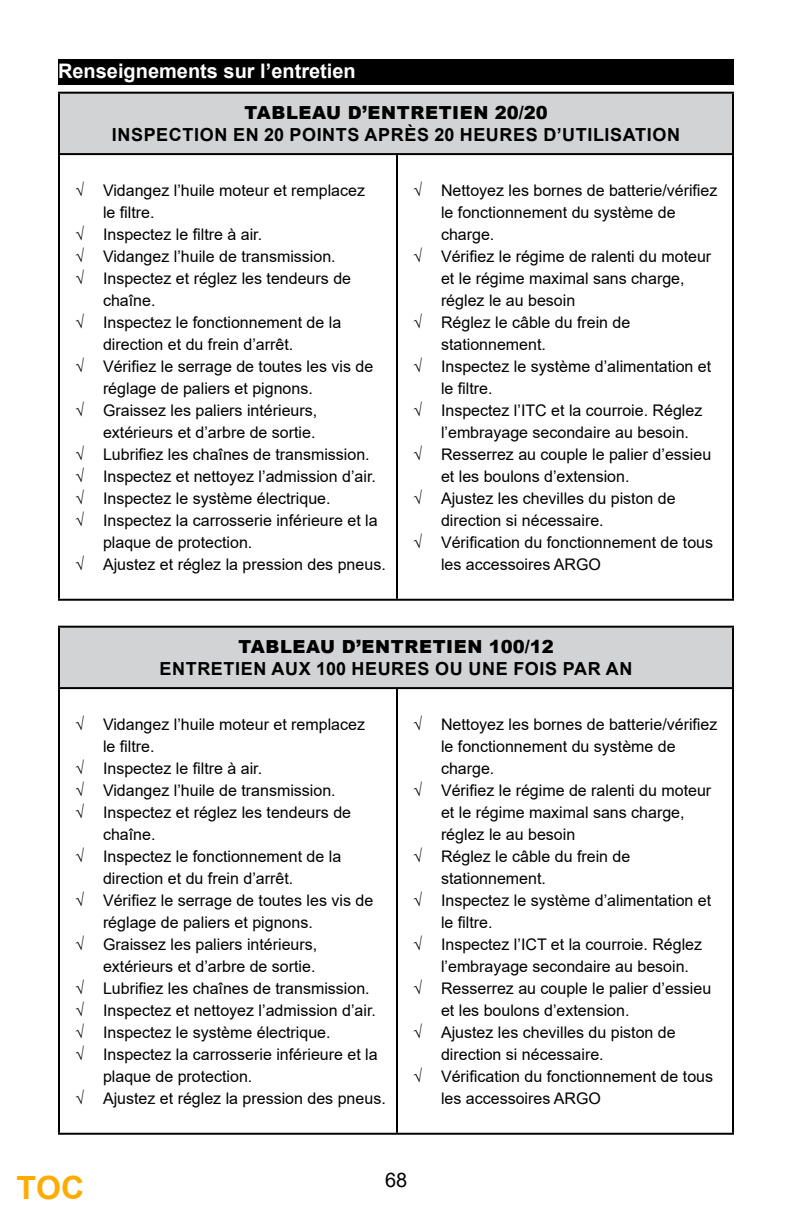
<style>
.page{position:relative;width:792px;height:1224px;background:#fff}
.page>*{position:absolute;margin:0;border:0;box-sizing:border-box;transform-origin:0 0}
.t1{font:700 32px "Arial";color:#ffab00}
.t2{font:700 20px "Arial";color:#fff}
.t3{font:20px "Arial";color:#000}
.t4{font:700 18px "Arial";letter-spacing:.035em;color:#000}
.t5{font:900 18px "Arial";letter-spacing:.035em;color:#000}
.t6{font:16px "Arial";color:#000}
</style>
<div class="page">
<div style="left:58px;top:59px;width:676px;height:25px;background:#000"></div>
<div style="left:59px;top:93px;width:674px;height:61px;background:#d1d3d4"></div>
<hr style="left:58px;top:92px;width:339px;height:2px;background:#000">
<hr style="left:58px;top:94px;width:2px;height:59px;background:#000">
<hr style="left:397px;top:92px;width:337px;height:2px;background:#000">
<hr style="left:732px;top:94px;width:2px;height:59px;background:#000">
<hr style="left:58px;top:153px;width:339px;height:2px;background:#000">
<hr style="left:58px;top:155px;width:2px;height:444px;background:#000">
<hr style="left:397px;top:153px;width:337px;height:2px;background:#000">
<hr style="left:396px;top:155px;width:2px;height:444px;background:#000">
<hr style="left:732px;top:155px;width:2px;height:444px;background:#000">
<hr style="left:58px;top:599px;width:339px;height:2px;background:#000">
<hr style="left:397px;top:599px;width:337px;height:2px;background:#000">
<div style="left:59px;top:627px;width:674px;height:61px;background:#d1d3d4"></div>
<hr style="left:58px;top:626px;width:339px;height:2px;background:#000">
<hr style="left:58px;top:628px;width:2px;height:59px;background:#000">
<hr style="left:397px;top:626px;width:337px;height:2px;background:#000">
<hr style="left:732px;top:628px;width:2px;height:59px;background:#000">
<hr style="left:58px;top:687px;width:339px;height:2px;background:#000">
<hr style="left:58px;top:689px;width:2px;height:444px;background:#000">
<hr style="left:397px;top:687px;width:337px;height:2px;background:#000">
<hr style="left:396px;top:689px;width:2px;height:444px;background:#000">
<hr style="left:732px;top:689px;width:2px;height:444px;background:#000">
<hr style="left:58px;top:1133px;width:339px;height:2px;background:#000">
<hr style="left:397px;top:1133px;width:337px;height:2px;background:#000">
<p class="t2" style="left:58px;top:56px;width:299px">Renseignements sur l’entretien</p>
<p class="t5" style="left:244px;top:99px;width:305px">TABLEAU D’ENTRETIEN 20/20</p>
<p class="t4" style="left:112px;top:122px;width:570px">INSPECTION EN 20 POINTS APRÈS 20 HEURES D’UTILISATION</p>
<p class="t6" style="left:75px;top:179px;width:292px">√ Vidangez l’huile moteur et remplacez</p>
<p class="t6" style="left:103px;top:201px;width:53px">le filtre.</p>
<p class="t6" style="left:75px;top:223px;width:189px">√ Inspectez le filtre à air.</p>
<p class="t6" style="left:75px;top:245px;width:262px">√ Vidangez l’huile de transmission.</p>
<p class="t6" style="left:75px;top:267px;width:278px">√ Inspectez et réglez les tendeurs de</p>
<p class="t6" style="left:103px;top:289px;width:54px">chaîne.</p>
<p class="t6" style="left:75px;top:311px;width:268px">√ Inspectez le fonctionnement de la</p>
<p class="t6" style="left:103px;top:333px;width:192px">direction et du frein d’arrêt.</p>
<p class="t6" style="left:75px;top:355px;width:300px">√ Vérifiez le serrage de toutes les vis de</p>
<p class="t6" style="left:103px;top:377px;width:211px">réglage de paliers et pignons.</p>
<p class="t6" style="left:75px;top:399px;width:244px">√ Graissez les paliers intérieurs,</p>
<p class="t6" style="left:103px;top:421px;width:214px">extérieurs et d’arbre de sortie.</p>
<p class="t6" style="left:75px;top:443px;width:296px">√ Lubrifiez les chaînes de transmission.</p>
<p class="t6" style="left:75px;top:465px;width:303px">√ Inspectez et nettoyez l’admission d’air.</p>
<p class="t6" style="left:75px;top:487px;width:257px">√ Inspectez le système électrique.</p>
<p class="t6" style="left:75px;top:509px;width:304px">√ Inspectez la carrosserie inférieure et la</p>
<p class="t6" style="left:103px;top:531px;width:151px">plaque de protection.</p>
<p class="t6" style="left:75px;top:553px;width:312px">√ Ajustez et réglez la pression des pneus.</p>
<p class="t6" style="left:413px;top:179px;width:306px">√ Nettoyez les bornes de batterie/vérifiez</p>
<p class="t6" style="left:441px;top:201px;width:236px">le fonctionnement du système de</p>
<p class="t6" style="left:441px;top:223px;width:55px">charge.</p>
<p class="t6" style="left:413px;top:245px;width:300px">√ Vérifiez le régime de ralenti du moteur</p>
<p class="t6" style="left:441px;top:267px;width:245px">et le régime maximal sans charge,</p>
<p class="t6" style="left:441px;top:289px;width:136px">réglez le au besoin</p>
<p class="t6" style="left:413px;top:311px;width:219px">√ Réglez le câble du frein de</p>
<p class="t6" style="left:441px;top:333px;width:106px">stationnement.</p>
<p class="t6" style="left:413px;top:355px;width:300px">√ Inspectez le système d’alimentation et</p>
<p class="t6" style="left:441px;top:377px;width:53px">le filtre.</p>
<p class="t6" style="left:413px;top:399px;width:291px">√ Inspectez l’ITC et la courroie. Réglez</p>
<p class="t6" style="left:441px;top:421px;width:250px">l’embrayage secondaire au besoin.</p>
<p class="t6" style="left:413px;top:443px;width:300px">√ Resserrez au couple le palier d’essieu</p>
<p class="t6" style="left:441px;top:465px;width:190px">et les boulons d’extension.</p>
<p class="t6" style="left:413px;top:487px;width:264px">√ Ajustez les chevilles du piston de</p>
<p class="t6" style="left:441px;top:509px;width:164px">direction si nécessaire.</p>
<p class="t6" style="left:413px;top:531px;width:302px">√ Vérification du fonctionnement de tous</p>
<p class="t6" style="left:441px;top:553px;width:162px">les accessoires ARGO</p>
<p class="t5" style="left:238px;top:633px;width:317px">TABLEAU D’ENTRETIEN 100/12</p>
<p class="t4" style="left:159px;top:656px;width:474px">ENTRETIEN AUX 100 HEURES OU UNE FOIS PAR AN</p>
<p class="t6" style="left:75px;top:713px;width:292px">√ Vidangez l’huile moteur et remplacez</p>
<p class="t6" style="left:103px;top:735px;width:53px">le filtre.</p>
<p class="t6" style="left:75px;top:757px;width:189px">√ Inspectez le filtre à air.</p>
<p class="t6" style="left:75px;top:779px;width:262px">√ Vidangez l’huile de transmission.</p>
<p class="t6" style="left:75px;top:801px;width:278px">√ Inspectez et réglez les tendeurs de</p>
<p class="t6" style="left:103px;top:823px;width:54px">chaîne.</p>
<p class="t6" style="left:75px;top:845px;width:268px">√ Inspectez le fonctionnement de la</p>
<p class="t6" style="left:103px;top:867px;width:192px">direction et du frein d’arrêt.</p>
<p class="t6" style="left:75px;top:889px;width:300px">√ Vérifiez le serrage de toutes les vis de</p>
<p class="t6" style="left:103px;top:911px;width:211px">réglage de paliers et pignons.</p>
<p class="t6" style="left:75px;top:933px;width:244px">√ Graissez les paliers intérieurs,</p>
<p class="t6" style="left:103px;top:955px;width:214px">extérieurs et d’arbre de sortie.</p>
<p class="t6" style="left:75px;top:977px;width:296px">√ Lubrifiez les chaînes de transmission.</p>
<p class="t6" style="left:75px;top:999px;width:303px">√ Inspectez et nettoyez l’admission d’air.</p>
<p class="t6" style="left:75px;top:1021px;width:257px">√ Inspectez le système électrique.</p>
<p class="t6" style="left:75px;top:1043px;width:304px">√ Inspectez la carrosserie inférieure et la</p>
<p class="t6" style="left:103px;top:1065px;width:151px">plaque de protection.</p>
<p class="t6" style="left:75px;top:1087px;width:312px">√ Ajustez et réglez la pression des pneus.</p>
<p class="t6" style="left:413px;top:713px;width:306px">√ Nettoyez les bornes de batterie/vérifiez</p>
<p class="t6" style="left:441px;top:735px;width:236px">le fonctionnement du système de</p>
<p class="t6" style="left:441px;top:757px;width:55px">charge.</p>
<p class="t6" style="left:413px;top:779px;width:300px">√ Vérifiez le régime de ralenti du moteur</p>
<p class="t6" style="left:441px;top:801px;width:245px">et le régime maximal sans charge,</p>
<p class="t6" style="left:441px;top:823px;width:136px">réglez le au besoin</p>
<p class="t6" style="left:413px;top:845px;width:219px">√ Réglez le câble du frein de</p>
<p class="t6" style="left:441px;top:867px;width:106px">stationnement.</p>
<p class="t6" style="left:413px;top:889px;width:300px">√ Inspectez le système d’alimentation et</p>
<p class="t6" style="left:441px;top:911px;width:53px">le filtre.</p>
<p class="t6" style="left:413px;top:933px;width:291px">√ Inspectez l’ICT et la courroie. Réglez</p>
<p class="t6" style="left:441px;top:955px;width:250px">l’embrayage secondaire au besoin.</p>
<p class="t6" style="left:413px;top:977px;width:300px">√ Resserrez au couple le palier d’essieu</p>
<p class="t6" style="left:441px;top:999px;width:190px">et les boulons d’extension.</p>
<p class="t6" style="left:413px;top:1021px;width:264px">√ Ajustez les chevilles du piston de</p>
<p class="t6" style="left:441px;top:1043px;width:164px">direction si nécessaire.</p>
<p class="t6" style="left:413px;top:1065px;width:302px">√ Vérification du fonctionnement de tous</p>
<p class="t6" style="left:441px;top:1087px;width:162px">les accessoires ARGO</p>
<h1 class="t1" style="left:17px;top:1165px;width:69px">TOC</h1>
<p class="t3" style="left:385px;top:1166px;width:24px">68</p>
</div>
